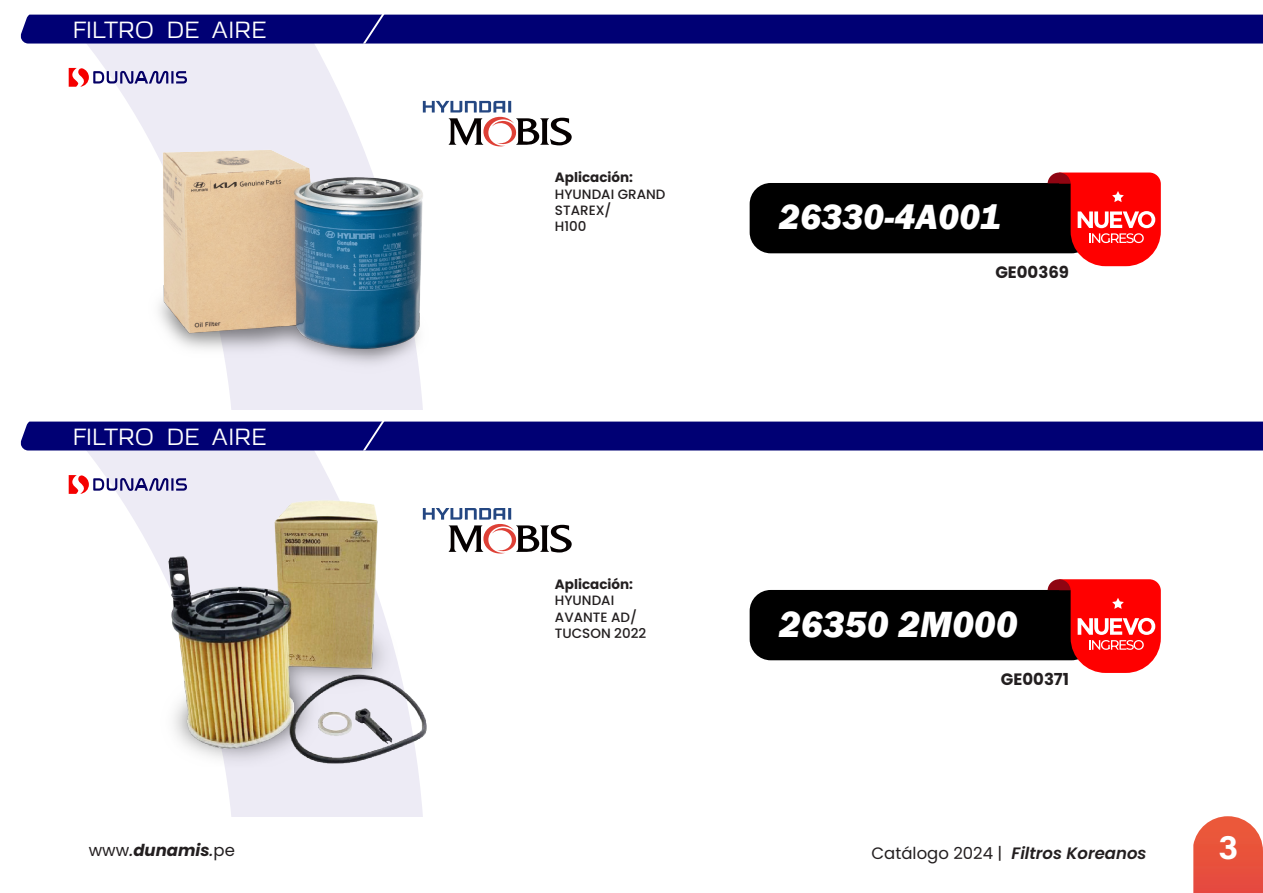
<style>
.page{position:relative;width:1263px;height:893px;background:#fff}
.page>*{position:absolute;margin:0;border:0;box-sizing:border-box;transform-origin:0 0}
.t1{font:italic 800 37.5px "Franklin Gothic";color:#fff}
.t2{font:italic 800 36px "Franklin Gothic";color:#fff}
.t3{font:34.5px "Acumin Variable Concept";color:#fff}
.t4{font:25.5px "Azoft Sans";color:#fff}
.t5{font:italic 600 16.5px "Poppins";color:#231f20}
.t6{font:italic 700 16.5px "Poppins";color:#231f20}
.t7{font:700 16.5px "Poppins";color:#231f20}
.t8{font:500 13.5px "Poppins";color:#231f20}
.t9{font:700 13.5px "Poppins";color:#231f20}
.s1{font-weight:400;font-style:normal}
.s2{font-weight:500}
</style>
<div class="page">
<svg style="left:1193px;top:816px;width:70px;height:77px"></svg>
<svg style="left:68px;top:44px;width:443px;height:80px;fill:#edebf5"></svg>
<svg style="left:21px;top:14px;width:1242px;height:30px"></svg>
<svg style="left:26px;top:450px;width:517px;height:366px"></svg>
<div style="left:21px;top:421px;width:1242px;height:29px;background:#000074"></div>
<img style="left:141px;top:124px;width:282px;height:285px">
<img style="left:156px;top:495px;width:284px;height:276px">
<div style="left:750px;top:183px;width:343px;height:70px;background:#000;border-radius:21px"></div>
<svg style="left:1047px;top:173px;width:114px;height:93px"></svg>
<div style="left:750px;top:590px;width:343px;height:70px;background:#000;border-radius:21px"></div>
<svg style="left:1047px;top:579px;width:114px;height:94px"></svg>
<svg style="left:423px;top:101px;width:149px;height:46px"></svg>
<svg style="left:423px;top:508px;width:149px;height:47px"></svg>
<svg style="left:69px;top:68px;width:118px;height:19px"></svg>
<svg style="left:69px;top:475px;width:118px;height:19px"></svg>
<p class="t4" style="left:73px;top:13px;width:195px">FILTRO DE AIRE</p>
<p class="t4" style="left:73px;top:420px;width:195px">FILTRO DE AIRE</p>
<p class="t9" style="left:555px;top:170px;width:80px">Aplicación:</p>
<p class="t8" style="left:555px;top:186px;width:112px">HYUNDAI GRAND</p>
<p class="t8" style="left:555px;top:202px;width:58px">STAREX/</p>
<p class="t8" style="left:555px;top:218px;width:33px">H100</p>
<p class="t2" style="left:779px;top:193px;width:223px">26330-4A001</p>
<p class="t7" style="left:995px;top:262px;width:75px">GE00369</p>
<p class="t9" style="left:555px;top:577px;width:80px">Aplicación:</p>
<p class="t8" style="left:555px;top:593px;width:61px">HYUNDAI</p>
<p class="t8" style="left:555px;top:609px;width:84px">AVANTE AD/</p>
<p class="t8" style="left:555px;top:625px;width:93px">TUCSON 2022</p>
<p class="t1" style="left:779px;top:599px;width:240px">26350 2M000</p>
<p class="t7" style="left:1001px;top:669px;width:70px">GE00371</p>
<p class="t6" style="left:89px;top:841px;width:148px"><span class="s1">www</span><span class="s2">.</span>dunamis<span class="s2">.</span><span class="s1">pe</span></p>
<p class="t5" style="left:871px;top:844px;width:276px"><span class="s1">Catálogo 2024 |</span> Filtros Koreanos</p>
<h3 class="t3" style="left:1219px;top:824px;width:20px">3</h3>
</div>
